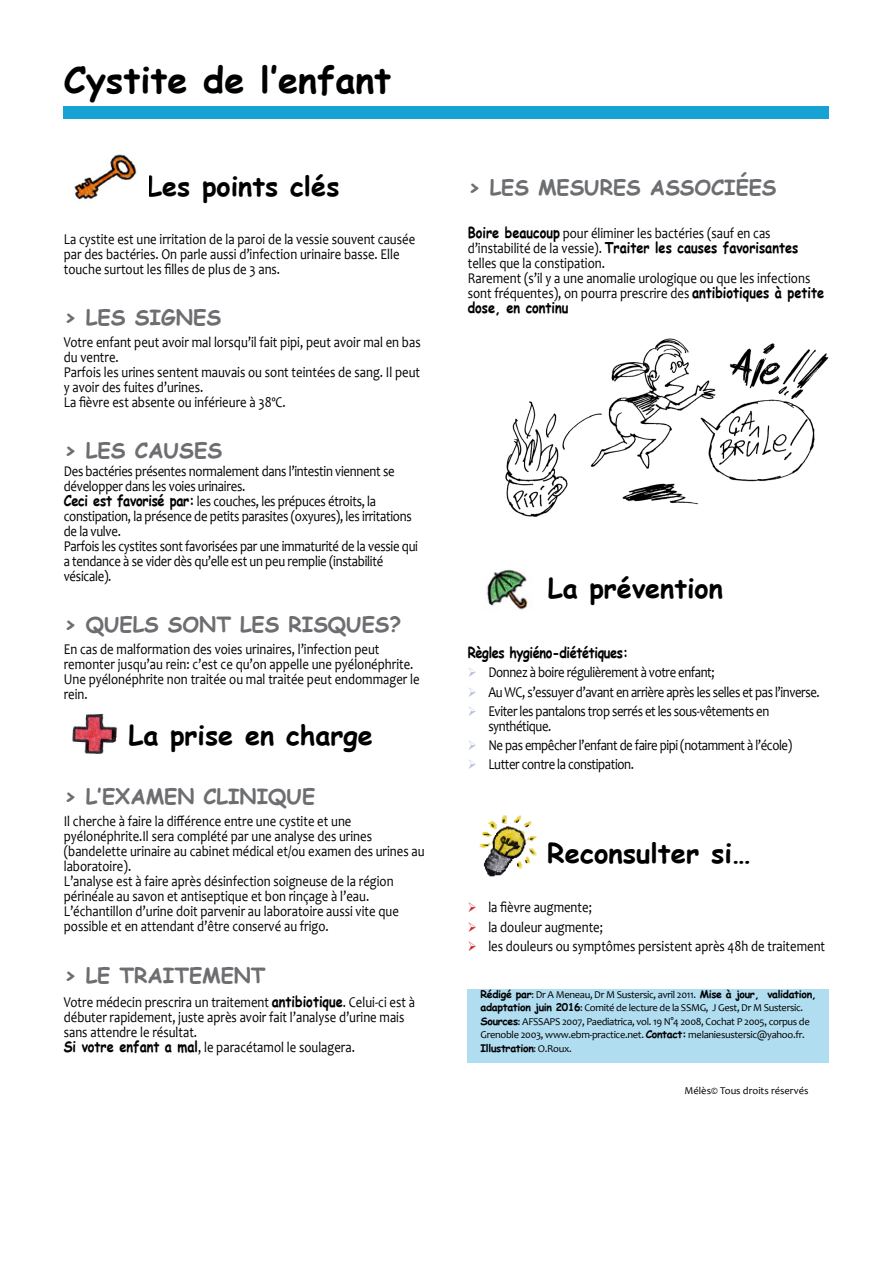
<style>
.page{position:relative;width:893px;height:1263px;background:#fff}
.page>*{position:absolute;margin:0;border:0;box-sizing:border-box;transform-origin:0 0}
.t1{font:700 36px "Comic Sans MS";color:#000}
.new_body__2{font:700 27px "Comic Sans MS";color:#000}
.new_body__6{font:700 27px "Comic Sans MS";color:#000}
.new_body__2-2{font:700 21px "Comic Sans MS";color:#6d6e71}
.new_body__2-3{font:15px/15px "Candara";color:#000;scale:.85 1}
.new_body__2-4{font:15px/15px "Candara";letter-spacing:-.02em;color:#000;scale:.85 1}
.new_body__6-2{font:15px/15px "Candara";letter-spacing:-.03em;color:#000;scale:.85 1}
.new_body__6-3{font:15px/15px "Candara";color:#000;scale:.85 1}
.new_body__6-4{font:700 15px "Comic Sans MS";letter-spacing:-.03em;color:#000;scale:.85 1}
.t2{font:10.5px/13.5px "Candara";letter-spacing:-.03em;color:#000}
.t3{font:10.5px "Candara";color:#000}
.s1{font-family:"Comic Sans MS";font-weight:700}
.s2{color:#b6c1d7}
.s3{color:#d2232a}
</style>
<div class="page">
<div style="left:64px;top:106px;width:765px;height:13px;background:#16a2d3"></div>
<img style="left:74px;top:154px;width:63px;height:46px">
<img style="left:72px;top:713px;width:46px;height:41px">
<img style="left:486px;top:569px;width:42px;height:41px">
<img style="left:479px;top:815px;width:58px;height:62px">
<div style="left:468px;top:989px;width:361px;height:73px;background:#b1ddf1"></div>
<img style="left:505px;top:338px;width:324px;height:179px">
<p class="t1" style="left:64px;top:53px;width:329px">Cystite de l’enfant</p>
<p class="new_body__2" style="left:147px;top:166px;width:194px">Les points clés</p>
<p class="new_body__6-3" style="left:64px;top:232px;width:415px">La cystite est une irritation de la paroi de la vessie souvent causée par des bactéries. On parle aussi d’infection urinaire basse. Elle touche surtout les filles de plus de 3 ans.</p>
<p class="new_body__2-2" style="left:64px;top:302px;width:159px">&gt; LES SIGNES</p>
<p class="new_body__2-3" style="left:64px;top:335px;width:421px">Votre enfant peut avoir mal lorsqu’il fait pipi, peut avoir mal en bas du ventre.</p>
<p class="new_body__2-3" style="left:64px;top:365px;width:421px">Parfois les urines sentent mauvais ou sont teintées de sang. Il peut y avoir des fuites d’urines.</p>
<p class="new_body__2-3" style="left:64px;top:395px;width:263px">La fièvre est absente ou inférieure à 38ºC.</p>
<p class="new_body__2-2" style="left:64px;top:435px;width:160px">&gt; LES CAUSES</p>
<p class="new_body__2-4" style="left:64px;top:464px;width:391px">Des bactéries présentes normalement dans l’intestin viennent se développer dans les voies urinaires.</p>
<p class="new_body__2-4" style="left:64px;top:494px;width:411px"><span class="s1">Ceci est favorisé par:</span> les couches, les prépuces étroits, la constipation, la présence de petits parasites (oxyures), les irritations de la vulve.</p>
<p class="new_body__2-4" style="left:64px;top:539px;width:418px">Parfois les cystites sont favorisées par une immaturité de la vessie qui a tendance à se vider dès qu’elle est un peu remplie (instabilité vésicale).</p>
<p class="new_body__2-2" style="left:64px;top:609px;width:339px">&gt; QUELS SONT LES RISQUES?</p>
<p class="new_body__2-3" style="left:64px;top:642px;width:413px">En cas de malformation des voies urinaires, l’infection peut remonter jusqu’au rein: c’est ce qu’on appelle une pyélonéphrite.</p>
<p class="new_body__2-3" style="left:64px;top:672px;width:420px">Une pyélonéphrite non traitée ou mal traitée peut endommager le rein.</p>
<p class="new_body__2" style="left:129px;top:715px;width:246px">La prise en charge</p>
<p class="new_body__2-2" style="left:64px;top:781px;width:253px">&gt; L’EXAMEN CLINIQUE</p>
<p class="new_body__2-3" style="left:64px;top:814px;width:426px">Il cherche à faire la différence entre une cystite et une pyélonéphrite.Il sera complété par une analyse des urines (bandelette urinaire au cabinet médical et/ou examen des urines au laboratoire).</p>
<p class="new_body__2-3" style="left:64px;top:874px;width:390px">L’analyse est à faire après désinfection soigneuse de la région périnéale au savon et antiseptique et bon rinçage à l’eau.</p>
<p class="new_body__2-3" style="left:64px;top:904px;width:396px">L’échantillon d’urine doit parvenir au laboratoire aussi vite que possible et en attendant d’être conservé au frigo.</p>
<p class="new_body__2-2" style="left:64px;top:960px;width:203px">&gt; LE TRAITEMENT</p>
<p class="new_body__2-3" style="left:64px;top:994px;width:415px">Votre médecin prescrira un traitement <span class="s1">antibiotique</span>. Celui-ci est à débuter rapidement, juste après avoir fait l’analyse d’urine mais sans attendre le résultat.</p>
<p class="new_body__2-3" style="left:64px;top:1039px;width:344px"><span class="s1">Si votre enfant a mal</span>, le paracétamol le soulagera.</p>
<p class="new_body__2-2" style="left:468px;top:172px;width:310px">&gt; LES MESURES ASSOCIÉES</p>
<p class="new_body__2-3" style="left:468px;top:225px;width:390px"><span class="s1">Boire beaucoup</span> pour éliminer les bactéries (sauf en cas d’instabilité de la vessie). <span class="s1">Traiter les causes favorisantes </span>telles que la constipation.</p>
<p class="new_body__2-3" style="left:468px;top:270px;width:421px">Rarement (s’il y a une anomalie urologique ou que les infections sont fréquentes), on pourra prescrire des <span class="s1">antibiotiques à petite dose, en continu</span></p>
<p class="new_body__2" style="left:548px;top:568px;width:177px">La prévention</p>
<p class="new_body__6-4" style="left:468px;top:642px;width:190px">Règles hygiéno-diététiques:</p>
<p class="new_body__6-2" style="left:468px;top:665px;width:292px"><span class="s2">➢</span> Donnez à boire régulièrement à votre enfant;</p>
<p class="new_body__6-2" style="left:468px;top:684px;width:416px"><span class="s2">➢</span> Au WC, s’essuyer d’avant en arrière après les selles et pas l’inverse.</p>
<p class="new_body__6-2" style="left:488px;top:704px;width:332px;text-indent:-21px"><span class="s2">➢</span> Eviter les pantalons trop serrés et les sous-vêtements en synthétique.</p>
<p class="new_body__6-2" style="left:468px;top:738px;width:383px"><span class="s2">➢</span> Ne pas empêcher l’enfant de faire pipi (notamment à l’école)</p>
<p class="new_body__6-2" style="left:468px;top:757px;width:197px"><span class="s2">➢</span> Lutter contre la constipation.</p>
<p class="new_body__6" style="left:547px;top:833px;width:205px">Reconsulter si…</p>
<p class="new_body__2-3" style="left:468px;top:900px;width:148px"><span class="s3">➢</span> la fièvre augmente;</p>
<p class="new_body__2-3" style="left:468px;top:919px;width:161px"><span class="s3">➢</span> la douleur augmente;</p>
<p class="new_body__2-3" style="left:468px;top:938px;width:422px"><span class="s3">➢</span> les douleurs ou symptômes persistent après 48h de traitement</p>
<p class="t2" style="left:480px;top:987px;width:337px"><span class="s1">Rédigé par</span>: Dr A Meneau, Dr M Sustersic, avril 2011. <span class="s1">Mise à jour, validation, adaptation juin 2016</span>: Comité de lecture de la SSMG, J Gest, Dr M Sustersic.<br><span class="s1">Sources</span>: AFSSAPS 2007, Paediatrica, vol. 19 N°4 2008, Cochat P 2005, corpus de Grenoble 2003, www.ebm-practice.net. <span class="s1">Contact:</span> melaniesustersic@yahoo.fr.<br><span class="s1">Illustration</span>: O.Roux.</p>
<p class="t3" style="left:684px;top:1084px;width:125px">Mélès© Tous droits réservés</p>
</div>
